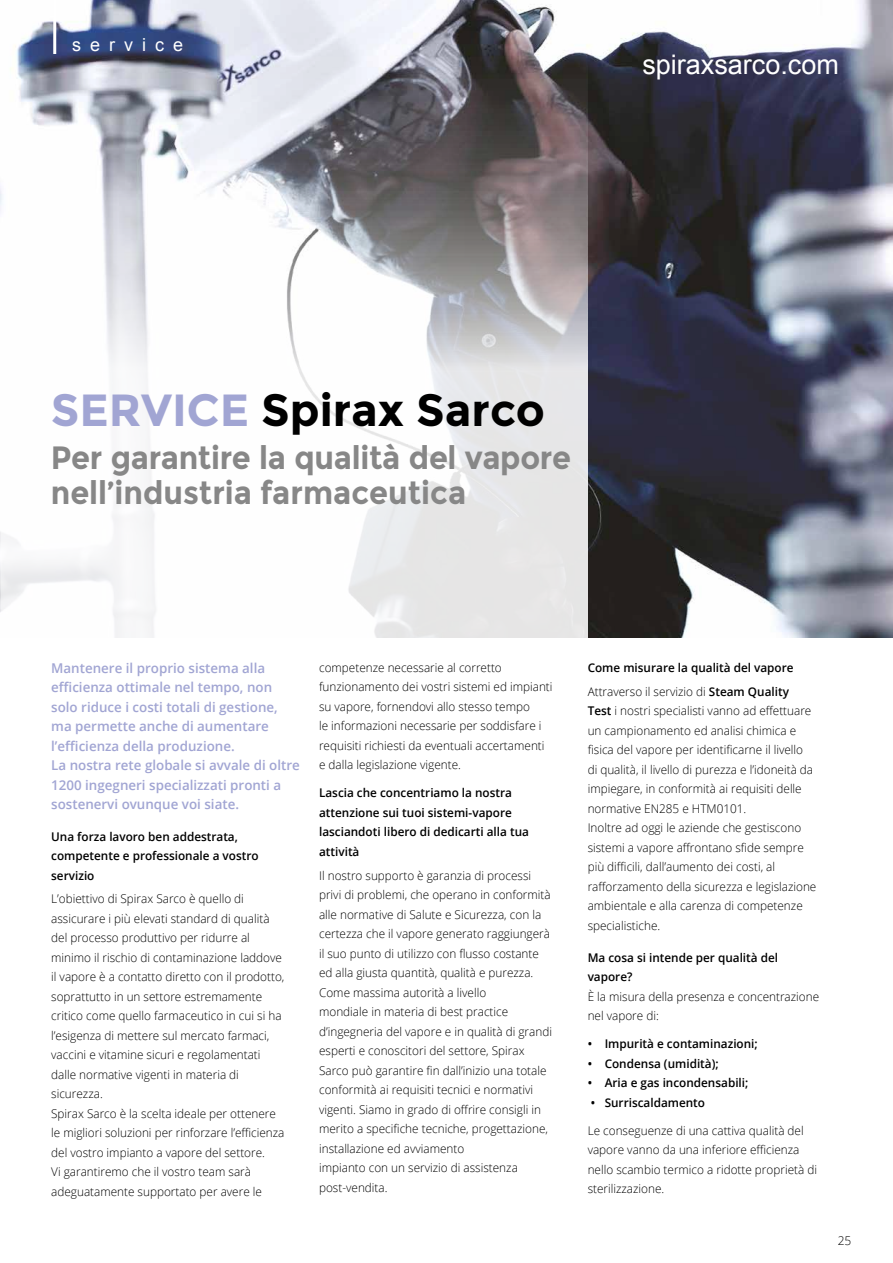
<style>
.page{position:relative;width:893px;height:1263px;background:#fff}
.page>*{position:absolute;margin:0;border:0;box-sizing:border-box;transform-origin:0 0}
.t1{font:700 45px "Montserrat";color:#000}
.t2{font:700 32.25px/34.5px "Montserrat";letter-spacing:-.01em;color:#878787;scale:.95 1}
.t3{font:27px "Arial";color:#fff}
.t4{font:18px "Arial";letter-spacing:.5em;color:#fff}
.t5{font:600 13.5px/19.5px "Open Sans";color:#a1a5d3}
.t6{font:300 12px/19.5px "Open Sans";color:#000}
.t7{font:600 12px/19.5px "Open Sans";color:#000}
.s1{color:#a1a5d3}
.s2{font-weight:300}
.s3{font-weight:600}
</style>
<div class="page">
<img style="left:588px;top:0;width:305px;height:638px">
<svg style="left:0;top:0;width:588px;height:638px"></svg>
<hr style="left:53px;top:0;width:3px;height:54px;background:#fff">
<h3 class="t4" style="left:72px;top:33px;width:113px">service</h3>
<h3 class="t3" style="left:642px;top:46px;width:198px">spiraxsarco.com</h3>
<h1 class="t1" style="left:51px;top:384px;width:496px"><span class="s1">SERVICE</span> Spirax Sarco</h1>
<h2 class="t2" style="left:51px;top:441px;width:549px">Per garantire la qualità del vapore nell’industria farmaceutica</h2>
<p class="t5" style="left:51px;top:658px;width:250px">Mantenere il proprio sistema alla efficienza ottimale nel tempo, non solo riduce i costi totali di gestione, ma permette anche di aumentare l’efficienza della produzione.<br>La nostra rete globale si avvale di oltre 1200 ingegneri specializzati pronti a sostenervi ovunque voi siate.</p>
<p class="t7" style="left:588px;top:655px;width:207px;line-height:23.7px">Come misurare la qualità del vapore<br><span class="s2">Attraverso il servizio di</span> Steam Quality</p>
<p class="t6" style="left:319px;top:657px;width:235px">competenze necessarie al corretto funzionamento dei vostri sistemi ed impianti su vapore, fornendovi allo stesso tempo<br>le informazioni necessarie per soddisfare i requisiti richiesti da eventuali accertamenti e dalla legislazione vigente.</p>
<p class="t7" style="left:319px;top:783px;width:211px">Lascia che concentriamo la nostra attenzione sui tuoi sistemi-vapore lasciandoti libero di dedicarti alla tua attività</p>
<p class="t6" style="left:319px;top:865px;width:234px">Il nostro supporto è garanzia di processi privi di problemi, che operano in conformità alle normative di Salute e Sicurezza, con la certezza che il vapore generato raggiungerà il suo punto di utilizzo con flusso costante ed alla giusta quantità, qualità e purezza.<br>Come massima autorità a livello<br>mondiale in materia di best practice d’ingegneria del vapore e in qualità di grandi esperti e conoscitori del settore, Spirax Sarco può garantire fin dall’inizio una totale conformità ai requisiti tecnici e normativi vigenti. Siamo in grado di offrire consigli in merito a specifiche tecniche, progettazione, installazione ed avviamento<br>impianto con un servizio di assistenza post-vendita.</p>
<p class="t6" style="left:588px;top:700px;width:230px"><span class="s3">Test</span> i nostri specialisti vanno ad effettuare un campionamento ed analisi chimica e fisica del vapore per identificarne il livello<br>di qualità, il livello di purezza e l’idoneità da impiegare, in conformità ai requisiti delle normative EN285 e HTM0101.<br>Inoltre ad oggi le aziende che gestiscono sistemi a vapore affrontano sfide sempre più difficili, dall’aumento dei costi, al rafforzamento della sicurezza e legislazione ambientale e alla carenza di competenze specialistiche.</p>
<p class="t7" style="left:588px;top:947px;width:192px">Ma cosa si intende per qualità del vapore?</p>
<p class="t6" style="left:588px;top:986px;width:233px">È la misura della presenza e concentrazione nel vapore di:</p>
<p class="t7" style="left:588px;top:1034px;width:172px">• Impurità e contaminazioni;</p>
<p class="t7" style="left:588px;top:1053px;width:133px">• Condensa (umidità);</p>
<p class="t7" style="left:588px;top:1073px;width:162px">• Aria e gas incondensabili;</p>
<p class="t7" style="left:591px;top:1092px;width:116px">• Surriscaldamento</p>
<p class="t6" style="left:588px;top:1120px;width:231px">Le conseguenze di una cattiva qualità del vapore vanno da una inferiore efficienza nello scambio termico a ridotte proprietà di sterilizzazione.</p>
<p class="t7" style="left:51px;top:826px;width:209px">Una forza lavoro ben addestrata, competente e professionale a vostro servizio</p>
<p class="t6" style="left:51px;top:889px;width:235px">L’obiettivo di Spirax Sarco è quello di assicurare i più elevati standard di qualità del processo produttivo per ridurre al minimo il rischio di contaminazione laddove il vapore è a contatto diretto con il prodotto, soprattutto in un settore estremamente critico come quello farmaceutico in cui si ha l’esigenza di mettere sul mercato farmaci, vaccini e vitamine sicuri e regolamentati dalle normative vigenti in materia di sicurezza.<br>Spirax Sarco è la scelta ideale per ottenere le migliori soluzioni per rinforzare l’efficienza del vostro impianto a vapore del settore.<br>Vi garantiremo che il vostro team sarà adeguatamente supportato per avere le</p>
<p class="t6" style="left:838px;top:1230px;width:15px">25</p>
</div>
